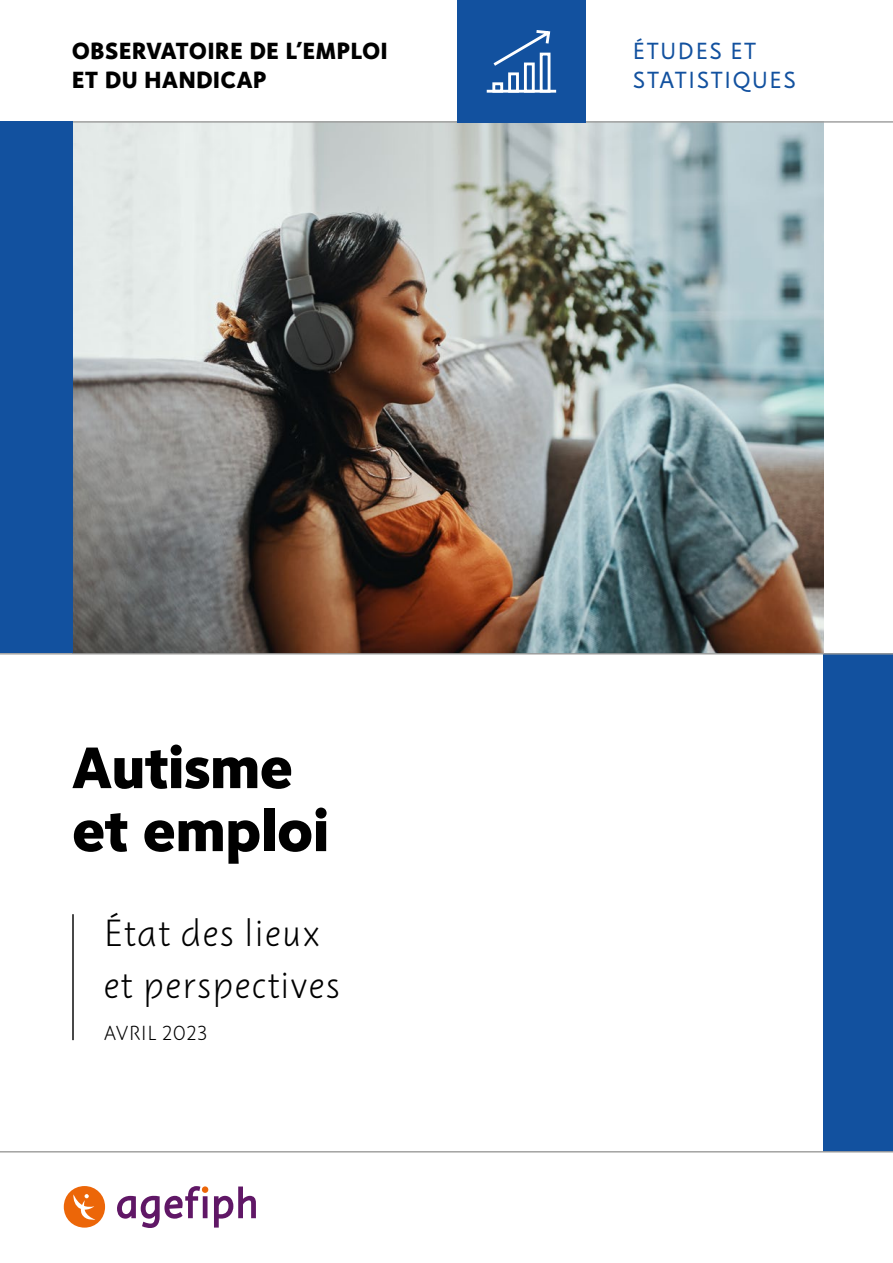
<style>
.page{position:relative;width:893px;height:1263px;background:#fff}
.page>*{position:absolute;margin:0;border:0;box-sizing:border-box;transform-origin:0 0}
.Titre_-H{font:800 60px/63px "Instant 5";color:#000}
.Titre_-H-2{font:39px/52.5px "Instant 2 Quick";letter-spacing:.02em;color:#000}
.t1{font:800 24px/28.8px "Instant 5";letter-spacing:.03em;color:#000}
.t2{font:24px/28.8px "Instant 3";letter-spacing:.07em;color:#12519f}
.t3{font:21px "Instant 2 Quick";letter-spacing:.02em;color:#000}
</style>
<div class="page">
<div style="left:824px;top:654px;width:69px;height:498px;background:#12519f"></div>
<img style="left:72px;top:123px;width:752px;height:530px">
<svg style="left:117px;top:1186px;width:139px;height:42px"></svg>
<div style="left:202px;top:1186px;width:6px;height:7px;background:#ec6608;border-radius:50%"></div>
<svg style="left:64px;top:1186px;width:41px;height:41px"></svg>
<hr style="left:72px;top:914px;width:2px;height:126px;background:#000">
<hr style="left:0;top:1151px;width:893px;height:1px;background:#9d9d9c">
<hr style="left:0;top:121px;width:893px;height:2px;background:#9d9d9c">
<div style="left:0;top:121px;width:72px;height:532px;background:#12519f"></div>
<div style="left:457px;top:0;width:129px;height:123px;background:#12519f"></div>
<svg style="left:486px;top:30px;width:71px;height:63px"></svg>
<hr style="left:0;top:653px;width:893px;height:1px;background:#9d9d9c">
<p class="t1" style="left:72px;top:36px;width:317px">OBSERVATOIRE DE L'EMPLOI<br>ET DU HANDICAP</p>
<p class="t2" style="left:633px;top:37px;width:164px">ÉTUDES ET<br>STATISTIQUES</p>
<p class="Titre_-H" style="left:72px;top:735px;width:258px">Autisme et emploi</p>
<p class="Titre_-H-2" style="left:104px;top:907px;width:238px">État des lieux et perspectives</p>
<p class="t3" style="left:104px;top:1020px;width:105px">AVRIL 2023</p>
</div>
